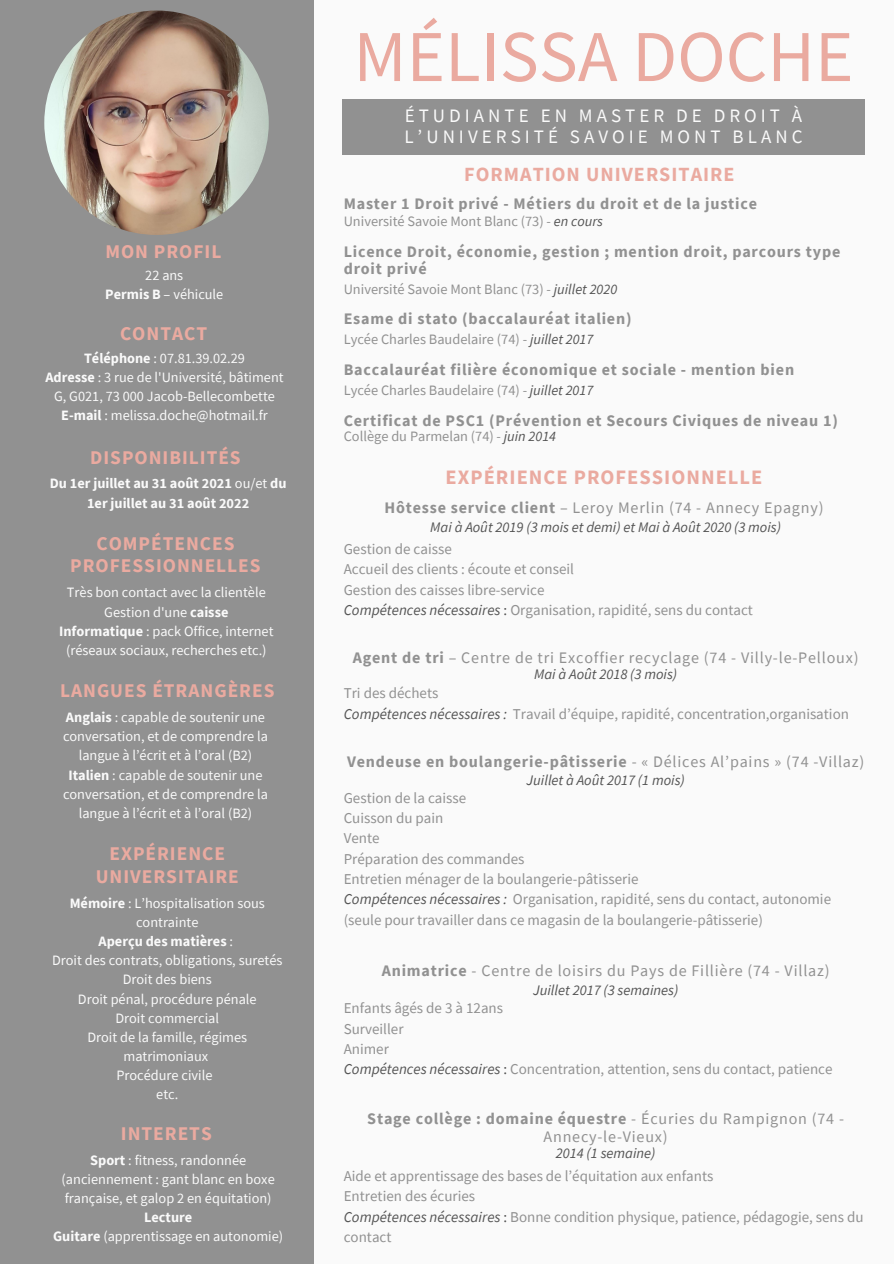
<style>
.page{position:relative;width:894px;height:1264px;background:#fff}
.page>*{position:absolute;margin:0;border:0;box-sizing:border-box;transform-origin:0 0}
.t1{font:73.05px "Source Sans Pro";color:#eaaaa0}
.t2{font:700 20.4px "Source Sans Pro";letter-spacing:.05em;color:#eaaaa0}
.t3{font:700 20.1px "Source Sans Pro";letter-spacing:.05em;color:#eaaaa0}
.t4{font:700 19.35px/22.5px "Source Sans Pro";letter-spacing:.05em;color:#eaaaa0;text-align:center}
.t5{font:19.05px/21.9px "Source Sans Pro";letter-spacing:.21em;color:#fafafa}
.t6{font:700 16.05px/17px "Source Sans Pro";letter-spacing:.05em;color:#919191}
.t7{font:16.05px "Source Sans Pro";letter-spacing:.05em;color:#919191}
.t8{font:15px/20.2px "Source Sans Pro";color:#919191}
.t9{font:italic 14.55px "Source Sans Pro";color:#545454}
.t10{font:14.4px "Source Sans Pro";color:#919191}
.t11{font:14.25px/19.2px "Source Sans Pro";color:#fafafa;text-align:center}
.t12{font:700 14.25px/19.2px "Source Sans Pro";color:#fafafa;text-align:center}
.s1{font-weight:700}
.s2{font-weight:400}
.s3{font-style:italic;color:#545454}
.s4{color:#545454}
</style>
<div class="page">
<div style="left:0;top:0;width:893px;height:1263px;background:#fafafa"></div>
<div style="left:342px;top:99px;width:522px;height:55px;background:#919191"></div>
<div style="left:0;top:0;width:314px;height:1263px;background:#919191"></div>
<img style="left:44px;top:11px;width:225px;height:224px;border-radius:50%">
<p class="t4" style="left:105px;top:240px;width:117px">MON PROFIL</p>
<p class="t11" style="left:145px;top:265px;width:39px">22 ans</p>
<p class="t11" style="left:105px;top:284px;width:119px"><span class="s1">Permis B</span> – véhicule</p>
<p class="t4" style="left:120px;top:322px;width:89px">CONTACT</p>
<p class="t11" style="left:84px;top:348px;width:162px"><span class="s1">Téléphone</span> : 07.81.39.02.29</p>
<p class="t11" style="left:45px;top:367px;width:240px"><span class="s1">Adresse</span> : 3 rue de l'Université, bâtiment</p>
<p class="t11" style="left:54px;top:386px;width:222px">G, G021, 73 000 Jacob-Bellecombette</p>
<p class="t11" style="left:61px;top:405px;width:208px"><span class="s1">E-mail</span> : melissa.doche@hotmail.fr</p>
<p class="t4" style="left:90px;top:445px;width:152px">DISPONIBILITÉS</p>
<p class="t12" style="left:50px;top:474px;width:238px">Du 1er juillet au 31 août 2021 <span class="s2">ou/et</span> du<br>1er juillet au 31 août 2022</p>
<p class="t4" style="left:70px;top:531px;width:192px">COMPÉTENCES<br>PROFESSIONNELLES</p>
<p class="t11" style="left:67px;top:582px;width:200px">Très bon contact avec la clientèle</p>
<p class="t11" style="left:104px;top:602px;width:125px">Gestion d'une <span class="s1">caisse</span></p>
<p class="t11" style="left:59px;top:621px;width:216px"><span class="s1">Informatique</span> : pack Office, internet (réseaux sociaux, recherches etc.)</p>
<p class="t4" style="left:60px;top:679px;width:216px">LANGUES ÉTRANGÈRES</p>
<p class="t11" style="left:63px;top:707px;width:206px"><span class="s1">Anglais</span> : capable de soutenir une conversation, et de comprendre la langue à l’écrit et à l’oral (B2)</p>
<p class="t11" style="left:63px;top:765px;width:206px"><span class="s1">Italien</span> : capable de soutenir une conversation, et de comprendre la langue à l’écrit et à l’oral (B2)</p>
<p class="t4" style="left:96px;top:842px;width:145px">EXPÉRIENCE<br>UNIVERSITAIRE</p>
<p class="t11" style="left:70px;top:893px;width:197px"><span class="s1">Mémoire</span> : L’hospitalisation sous</p>
<p class="t11" style="left:136px;top:912px;width:64px">contrainte</p>
<p class="t12" style="left:99px;top:931px;width:136px">Aperçu des matières <span class="s2">:</span></p>
<p class="t11" style="left:52px;top:950px;width:232px">Droit des contrats, obligations, suretés</p>
<p class="t11" style="left:123px;top:969px;width:90px">Droit des biens</p>
<p class="t11" style="left:78px;top:988px;width:180px">Droit pénal, procédure pénale</p>
<p class="t11" style="left:115px;top:1008px;width:105px">Droit commercial</p>
<p class="t11" style="left:87px;top:1027px;width:161px">Droit de la famille, régimes matrimoniaux</p>
<p class="t11" style="left:116px;top:1065px;width:98px">Procédure civile</p>
<p class="t11" style="left:156px;top:1084px;width:24px">etc.</p>
<p class="t4" style="left:121px;top:1122px;width:92px">INTERETS</p>
<p class="t11" style="left:62px;top:1150px;width:214px"><span class="s1">Sport</span> : fitness, randonnée (anciennement : gant blanc en boxe française, et galop 2 en équitation)</p>
<p class="t12" style="left:144px;top:1207px;width:50px">Lecture</p>
<p class="t11" style="left:53px;top:1226px;width:231px"><span class="s1">Guitare</span> (apprentissage en autonomie)</p>
<p class="t1" style="left:353px;top:9px;width:501px">MÉLISSA DOCHE</p>
<p class="t5" style="left:404px;top:104px;width:399px">ÉTUDIANTE EN MASTER DE DROIT À<br>L’UNIVERSITÉ SAVOIE MONT BLANC</p>
<p class="t3" style="left:464px;top:161px;width:272px">FORMATION UNIVERSITAIRE</p>
<p class="t6" style="left:343px;top:195px;width:415px">Master 1 Droit privé - Métiers du droit et de la justice</p>
<p class="t10" style="left:343px;top:212px;width:261px">Université Savoie Mont Blanc (73) - <span class="s3">en cours</span></p>
<p class="t6" style="left:343px;top:243px;width:498px">Licence Droit, économie, gestion ; mention droit, parcours type droit privé</p>
<p class="t10" style="left:343px;top:280px;width:275px">Université Savoie Mont Blanc (73) - <span class="s3">juillet 2020</span></p>
<p class="t6" style="left:343px;top:309px;width:289px">Esame di stato (baccalauréat italien)</p>
<p class="t10" style="left:343px;top:330px;width:251px">Lycée Charles Baudelaire (74) - <span class="s3">juillet 2017</span></p>
<p class="t6" style="left:343px;top:361px;width:452px">Baccalauréat filière économique et sociale - mention bien</p>
<p class="t10" style="left:343px;top:381px;width:251px">Lycée Charles Baudelaire (74) - <span class="s3">juillet 2017</span></p>
<p class="t6" style="left:343px;top:412px;width:495px">Certificat de PSC1 (Prévention et Secours Civiques de niveau 1)</p>
<p class="t10" style="left:343px;top:427px;width:214px">Collège du Parmelan (74) - <span class="s3">juin 2014</span></p>
<p class="t2" style="left:445px;top:463px;width:318px">EXPÉRIENCE PROFESSIONNELLE</p>
<p class="t7" style="left:384px;top:497px;width:440px"><span class="s1">Hôtesse service client</span> – Leroy Merlin (74 - Annecy Epagny)</p>
<p class="t9" style="left:430px;top:517px;width:352px">Mai à Août 2019 (3 mois et demi) et Mai à Août 2020 (3 mois)</p>
<p class="t8" style="left:343px;top:538px;width:109px">Gestion de caisse</p>
<p class="t8" style="left:343px;top:559px;width:232px">Accueil des clients : écoute et conseil</p>
<p class="t8" style="left:343px;top:579px;width:202px">Gestion des caisses libre-service</p>
<p class="t8" style="left:343px;top:599px;width:410px"><span class="s3">Compétences nécessaires</span> <span class="s4">:</span> Organisation, rapidité, sens du contact</p>
<p class="t7" style="left:352px;top:646px;width:507px"><span class="s1">Agent de tri</span> – Centre de tri Excoffier recyclage (74 - Villy-le-Pelloux)</p>
<p class="t9" style="left:534px;top:664px;width:144px">Mai à Août 2018 (3 mois)</p>
<p class="t8" style="left:343px;top:683px;width:96px">Tri des déchets</p>
<p class="t8" style="left:343px;top:703px;width:506px"><span class="s3">Compétences nécessaires :</span> Travail d’équipe, rapidité, concentration,organisation</p>
<p class="t6" style="left:347px;top:753px;width:518px">Vendeuse en boulangerie-pâtisserie <span class="s2">- « Délices Al’pains » (74 -Villaz)</span></p>
<p class="t9" style="left:526px;top:770px;width:160px">Juillet à Août 2017 (1 mois)</p>
<p class="t8" style="left:343px;top:787px;width:124px">Gestion de la caisse</p>
<p class="t8" style="left:343px;top:807px;width:101px">Cuisson du pain</p>
<p class="t8" style="left:343px;top:828px;width:37px">Vente</p>
<p class="t8" style="left:343px;top:848px;width:182px">Préparation des commandes</p>
<p class="t8" style="left:343px;top:868px;width:296px">Entretien ménager de la boulangerie-pâtisserie</p>
<p class="t8" style="left:343px;top:888px;width:489px"><span class="s3">Compétences nécessaires :</span> Organisation, rapidité, sens du contact, autonomie (seule pour travailler dans ce magasin de la boulangerie-pâtisserie)</p>
<p class="t7" style="left:381px;top:960px;width:449px"><span class="s1">Animatrice</span> - Centre de loisirs du Pays de Fillière (74 - Villaz)</p>
<p class="t9" style="left:533px;top:981px;width:147px">Juillet 2017 (3 semaines)</p>
<p class="t8" style="left:343px;top:997px;width:161px">Enfants âgés de 3 à 12ans</p>
<p class="t8" style="left:343px;top:1018px;width:61px">Surveiller</p>
<p class="t8" style="left:343px;top:1038px;width:47px">Animer</p>
<p class="t8" style="left:343px;top:1058px;width:490px"><span class="s3">Compétences nécessaires</span> <span class="s4">:</span> Concentration, attention, sens du contact, patience</p>
<p class="t6" style="left:367px;top:1110px;width:478px">Stage collège : domaine équestre <span class="s2">- Écuries du Rampignon (74 -</span></p>
<p class="t7" style="left:543px;top:1126px;width:126px">Annecy-le-Vieux)</p>
<p class="t9" style="left:555px;top:1143px;width:101px">2014 (1 semaine)</p>
<p class="t8" style="left:343px;top:1165px;width:371px">Aide et apprentissage des bases de l’équitation aux enfants</p>
<p class="t8" style="left:343px;top:1185px;width:133px">Entretien des écuries</p>
<p class="t8" style="left:343px;top:1206px;width:521px"><span class="s3">Compétences nécessaires</span> <span class="s4">:</span> Bonne condition physique, patience, pédagogie, sens du contact</p>
</div>
